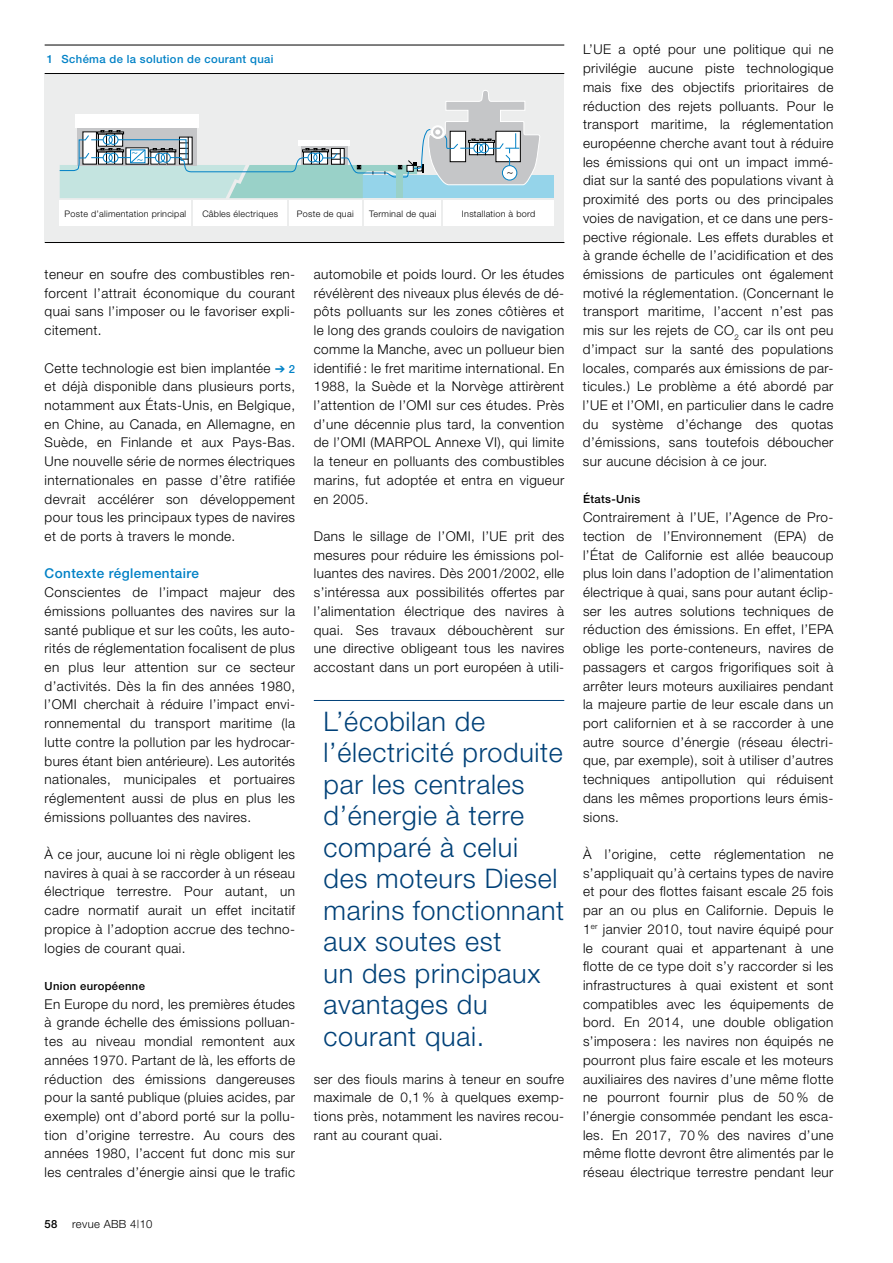
<style>
.page{position:relative;width:893px;height:1263px;background:#fff}
.page>*{position:absolute;margin:0;border:0;box-sizing:border-box;transform-origin:0 0}
.t1{font:300 27px/31.5px "Helvetica Neue";letter-spacing:.025em;color:#004178}
.t2{font:300 13.5px/18.8px "Helvetica Neue";letter-spacing:.03em;color:#000;text-align:justify}
.t3{font:500 13.5px "Helvetica Neue";letter-spacing:.03em;color:#0081c6}
.t4{font:300 12px "Helvetica Neue";color:#0081c6}
.t5{font:300 12px "Helvetica Neue";color:#000}
.t6{font:500 11.25px "Helvetica Neue";letter-spacing:.03em;color:#0081c6}
.t7{font:500 11.25px "Helvetica Neue";letter-spacing:.03em;color:#000}
.t8{font:300 11.25px "Helvetica Neue";letter-spacing:.03em;color:#000}
.t9{font:300 9px "Helvetica Neue";letter-spacing:.03em;color:#000}
.s1{color:#0081c6}
.s2{font-weight:500;font-size:11.25px;color:#0081c6}
</style>
<div class="page">
<hr style="left:314px;top:700px;width:250px;height:1px;background:#004178">
<div style="left:45px;top:74px;width:519px;height:168px;background:#eceded"></div>
<div style="left:360px;top:175px;width:194px;height:23px;background:#95d4ea"></div>
<hr style="left:45px;top:73px;width:519px;height:1px;background:#000">
<hr style="left:45px;top:242px;width:519px;height:1px;background:#000">
<hr style="left:45px;top:45px;width:519px;height:1px;background:#000">
<div style="left:60px;top:200px;width:131px;height:26px;background:#fff"></div>
<div style="left:193px;top:200px;width:94px;height:26px;background:#fff"></div>
<div style="left:289px;top:200px;width:72px;height:26px;background:#fff"></div>
<div style="left:364px;top:200px;width:77px;height:26px;background:#fff"></div>
<div style="left:443px;top:200px;width:111px;height:26px;background:#fff"></div>
<svg style="left:59px;top:90px;width:481px;height:108px"></svg>
<div style="left:397px;top:174px;width:6px;height:24px;background:#99d1c8"></div>
<p class="t6" style="left:47px;top:52px;width:228px">1 Schéma de la solution de courant quai</p>
<p class="t4" style="left:131px;top:145px;width:9px">~</p>
<p class="t4" style="left:137px;top:151px;width:9px">~</p>
<p class="t5" style="left:506px;top:164px;width:9px">~</p>
<p class="t9" style="left:65px;top:208px;width:123px">Poste d’alimentation principal</p>
<p class="t9" style="left:202px;top:208px;width:77px">Câbles électriques</p>
<p class="t9" style="left:297px;top:208px;width:58px">Poste de quai</p>
<p class="t9" style="left:369px;top:208px;width:69px">Terminal de quai</p>
<p class="t9" style="left:462px;top:208px;width:75px">Installation à bord</p>
<p class="t2" style="left:45px;top:264px;width:252px">teneur en soufre des combustibles ren&shy;forcent l’attrait économique du courant quai sans l’imposer ou le favoriser expli&shy;citement.</p>
<p class="t2" style="left:45px;top:358px;width:252px">Cette technologie est bien implantée <span class="s1">➔</span> <span class="s2">2 </span>et déjà disponible dans plusieurs ports, notamment aux États-Unis, en Belgique, en Chine, au Canada, en Allemagne, en Suède, en Finlande et aux Pays-Bas.<br>Une nouvelle série de normes électriques internationales en passe d’être ratifiée devrait accélérer son développement pour tous les principaux types de navires et de ports à travers le monde.</p>
<p class="t3" style="left:45px;top:565px;width:156px">Contexte réglementaire</p>
<p class="t2" style="left:45px;top:583px;width:252px">Conscientes de l’impact majeur des émissions polluantes des navires sur la santé publique et sur les coûts, les auto&shy;rités de réglementation focalisent de plus en plus leur attention sur ce secteur d’activités. Dès la fin des années 1980, l’OMI cherchait à réduire l’impact envi&shy;ronnemental du transport maritime (la lutte contre la pollution par les hydrocar&shy;bures étant bien antérieure). Les autorités nationales, municipales et portuaires réglementent aussi de plus en plus les émissions polluantes des navires.</p>
<p class="t2" style="left:45px;top:844px;width:252px">À ce jour, aucune loi ni règle obligent les navires à quai à se raccorder à un réseau électrique terrestre. Pour autant, un cadre normatif aurait un effet incitatif propice à l’adoption accrue des techno&shy;logies de courant quai.</p>
<p class="t7" style="left:45px;top:979px;width:102px">Union européenne</p>
<p class="t2" style="left:45px;top:994px;width:252px">En Europe du nord, les premières études à grande échelle des émissions polluan&shy;tes au niveau mondial remontent aux années 1970. Partant de là, les efforts de réduction des émissions dangereuses pour la santé publique (pluies acides, par exemple) ont d’abord porté sur la pollu&shy;tion d’origine terrestre. Au cours des années 1980, l’accent fut donc mis sur les centrales d’énergie ainsi que le trafic</p>
<p class="t7" style="left:45px;top:1217px;width:14px">58</p>
<p class="t8" style="left:72px;top:1217px;width:82px">revue ABB 4|10</p>
<p class="t2" style="left:314px;top:264px;width:252px">automobile et poids lourd. Or les études révélèrent des niveaux plus élevés de dé&shy;pôts polluants sur les zones côtières et le long des grands couloirs de navigation comme la Manche, avec un pollueur bien identifié : le fret maritime international. En 1988, la Suède et la Norvège attirèrent l’attention de l’OMI sur ces études. Près d’une décennie plus tard, la convention de l’OMI (MARPOL Annexe VI), qui limite la teneur en polluants des combustibles marins, fut adoptée et entra en vigueur en 2005.</p>
<p class="t2" style="left:314px;top:526px;width:252px">Dans le sillage de l’OMI, l’UE prit des mesures pour réduire les émissions pol&shy;luantes des navires. Dès 2001/2002, elle s’intéressa aux possibilités offertes par l’alimentation électrique des navires à quai. Ses travaux débouchèrent sur une directive obligeant tous les navires accostant dans un port européen à utili-</p>
<h1 class="t1" style="left:324px;top:705px;width:242px">L’écobilan de l’électricité produite par les centrales d’énergie à terre comparé à celui des moteurs Diesel marins fonctionnant aux soutes est<br>un des principaux avantages du courant quai.</h1>
<p class="t2" style="left:314px;top:1069px;width:252px">ser des fiouls marins à teneur en soufre maximale de 0,1 % à quelques exemp&shy;tions près, notamment les navires recou&shy;rant au courant quai.</p>
<p class="t2" style="left:583px;top:40px;width:252px">L’UE a opté pour une politique qui ne privilégie aucune piste technologique mais fixe des objectifs prioritaires de réduction des rejets polluants. Pour le transport maritime, la réglementation européenne cherche avant tout à réduire les émissions qui ont un impact immé&shy;diat sur la santé des populations vivant à proximité des ports ou des principales voies de navigation, et ce dans une pers&shy;pective régionale. Les effets durables et à grande échelle de l’acidification et des émissions de particules ont également motivé la réglementation. (Concernant le transport maritime, l’accent n’est pas mis sur les rejets de CO<sub>2</sub> car ils ont peu d’impact sur la santé des populations locales, comparés aux émissions de par&shy;ticules.) Le problème a été abordé par l’UE et l’OMI, en particulier dans le cadre du système d’échange des quotas d’émissions, sans toutefois déboucher sur aucune décision à ce jour.</p>
<p class="t7" style="left:583px;top:493px;width:59px">États-Unis</p>
<p class="t2" style="left:583px;top:508px;width:252px">Contrairement à l’UE, l’Agence de Pro&shy;tection de l’Environnement (EPA) de l’État de Californie est allée beaucoup plus loin dans l’adoption de l’alimentation électrique à quai, sans pour autant éclip&shy;ser les autres solutions techniques de réduction des émissions. En effet, l’EPA oblige les porte-conteneurs, navires de passagers et cargos frigorifiques soit à arrêter leurs moteurs auxiliaires pendant la majeure partie de leur escale dans un port californien et à se raccorder à une autre source d’énergie (réseau électri&shy;que, par exemple), soit à utiliser d’autres techniques antipollution qui réduisent dans les mêmes proportions leurs émis&shy;sions.</p>
<p class="t2" style="left:583px;top:844px;width:252px">À l’origine, cette réglementation ne s’appliquait qu’à certains types de navire et pour des flottes faisant escale 25 fois par an ou plus en Californie. Depuis le 1<sup>er</sup> janvier 2010, tout navire équipé pour le courant quai et appartenant à une flotte de ce type doit s’y raccorder si les infrastructures à quai existent et sont compatibles avec les équipements de bord. En 2014, une double obligation s’imposera : les navires non équipés ne pourront plus faire escale et les moteurs auxiliaires des navires d’une même flotte ne pourront fournir plus de 50 % de l’énergie consommée pendant les esca&shy;les. En 2017, 70 % des navires d’une même flotte devront être alimentés par le réseau électrique terrestre pendant leur</p>
</div>
